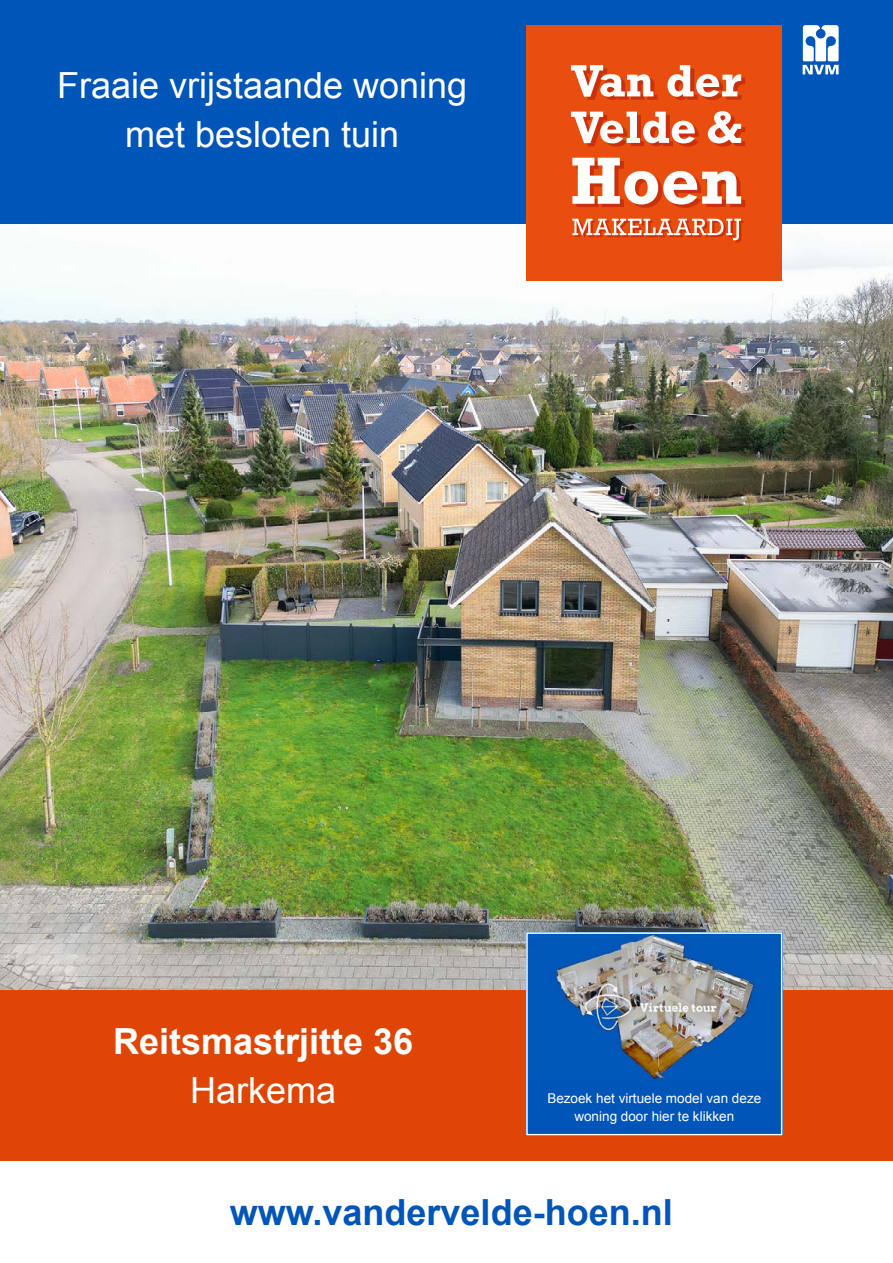
<style>
.page{position:relative;width:893px;height:1263px;background:#fff}
.page>*{position:absolute;margin:0;border:0;box-sizing:border-box;transform-origin:0 0}
.Adres_voorzijde{font:36px/49.5px "Arial";color:#fff;text-align:center}
.t1{font:700 36px "Arial";color:#0055b8}
.Adres_voorzijde_vet{font:700 36px "Arial";color:#fff}
.t2{font:13.5px "Arial";color:#fff}
</style>
<div class="page">
<img style="left:0;top:223px;width:893px;height:768px">
<div style="left:0;top:991px;width:893px;height:170px;background:#df4505"></div>
<div style="left:0;top:0;width:893px;height:223px;background:#0055b8"></div>
<div style="left:527px;top:25px;width:255px;height:255px;background:#e94e0f"></div>
<svg style="left:803px;top:25px;width:36px;height:49px"></svg>
<svg style="left:571px;top:65px;width:86px;height:35px"></svg>
<svg style="left:667px;top:65px;width:78px;height:35px"></svg>
<svg style="left:571px;top:112px;width:128px;height:35px"></svg>
<svg style="left:708px;top:111px;width:37px;height:36px"></svg>
<svg style="left:572px;top:158px;width:173px;height:50px"></svg>
<svg style="left:572px;top:219px;width:171px;height:23px"></svg>
<img style="left:529px;top:935px;width:250px;height:144px">
<div style="left:526px;top:1079px;width:256px;height:56px;background:#0055b8"></div>
<div style="left:526px;top:932px;width:256px;height:203px;border:2px solid #fff"></div>
<p class="Adres_voorzijde" style="left:57px;top:61px;width:412px">Fraaie vrijstaande woning met besloten tuin</p>
<p class="Adres_voorzijde_vet" style="left:113px;top:1017px;width:302px">Reitsmastrjitte 36</p>
<p class="Adres_voorzijde" style="left:190px;top:1066px;width:148px">Harkema</p>
<p class="t2" style="left:547px;top:1089px;width:215px">Bezoek het virtuele model van deze</p>
<p class="t2" style="left:574px;top:1107px;width:161px">woning door hier te klikken</p>
<p class="t1" style="left:230px;top:1189px;width:444px">www.vandervelde-hoen.nl</p>
</div>
